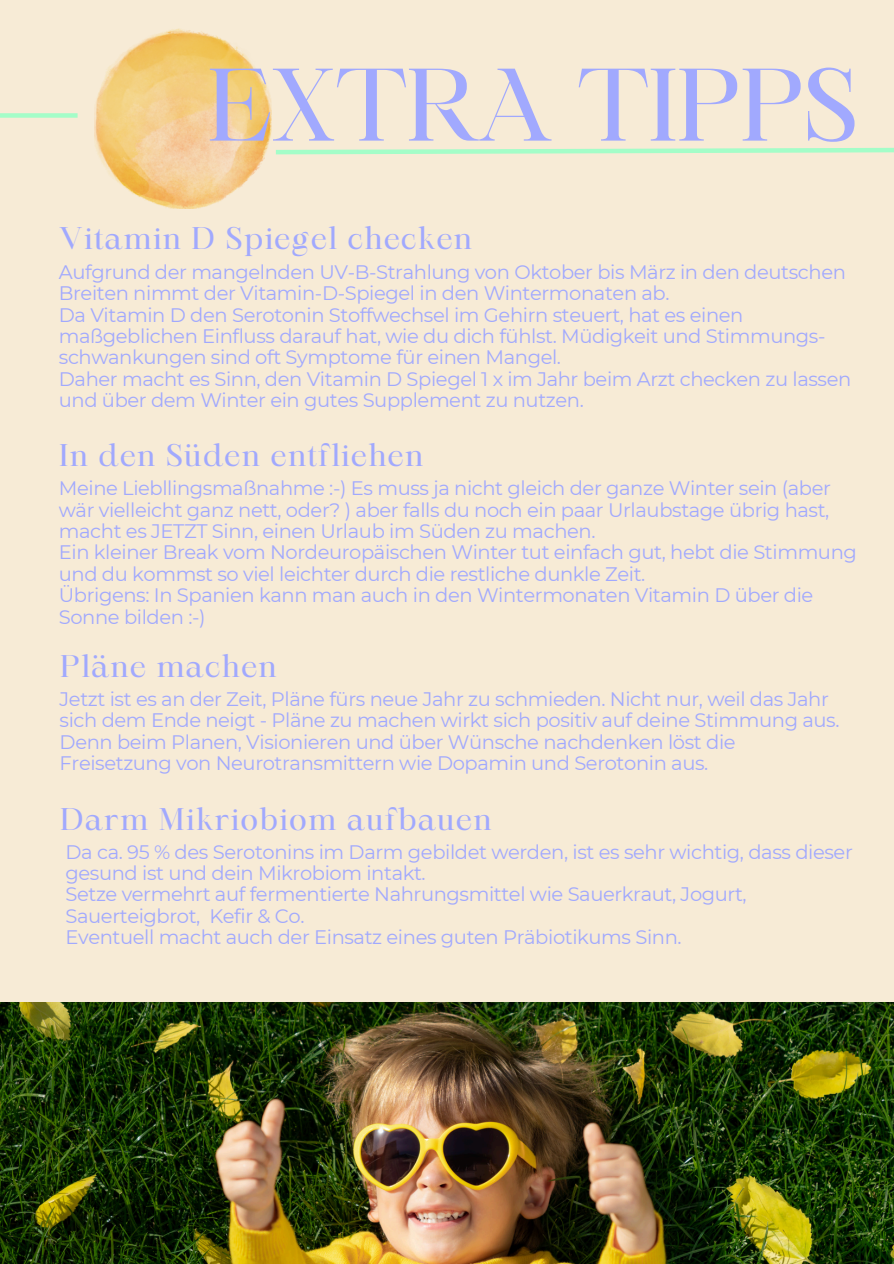
<style>
.page{position:relative;width:894px;height:1264px;background:#fff}
.page>*{position:absolute;margin:0;border:0;box-sizing:border-box;transform-origin:0 0}
.t1{font:98.7px "Maharlika";letter-spacing:-.02em;color:#a1a9fe}
.t2{font:30px "Maharlika";letter-spacing:.035em;color:#a1a9fe}
.t3{font:19.5px/21.3px "Montserrat";letter-spacing:-.02em;color:#a1a9fe}
</style>
<div class="page">
<div style="left:0;top:0;width:893px;height:1263px;background:#f7ebd6"></div>
<img style="left:95px;top:28px;width:176px;height:180px">
<div style="left:0;top:113px;width:78px;height:5px;background:#a4fdc8"></div>
<svg style="left:275px;top:147px;width:618px;height:8px"></svg>
<img style="left:0;top:1002px;width:893px;height:261px">
<p class="t1" style="left:207px;top:65px;width:653px">EXTRA TIPPS</p>
<p class="t2" style="left:59px;top:226px;width:414px">Vitamin D Spiegel checken</p>
<h2 class="t3" style="left:59px;top:261px;width:788px">Aufgrund der mangelnden UV-B-Strahlung von Oktober bis März in den deutschen<br>Breiten nimmt der Vitamin-D-Spiegel in den Wintermonaten ab.</h2>
<p class="t3" style="left:59px;top:304px;width:768px">Da Vitamin D den Serotonin Stoffwechsel im Gehirn steuert, hat es einen maßgeblichen Einfluss darauf hat, wie du dich fühlst. Müdigkeit und Stimmungs&shy;schwankungen sind oft Symptome für einen Mangel.</p>
<p class="t3" style="left:59px;top:368px;width:793px">Daher macht es Sinn, den Vitamin D Spiegel 1 x im Jahr beim Arzt checken zu lassen und über dem Winter ein gutes Supplement zu nutzen.</p>
<p class="t2" style="left:59px;top:443px;width:365px">In den Süden entfliehen</p>
<p class="t3" style="left:59px;top:477px;width:773px;text-align:justify">Meine Liebllingsmaßnahme :-) Es muss ja nicht gleich der ganze Winter sein (aber wär vielleicht ganz nett, oder? ) aber falls du noch ein paar Urlaubstage übrig hast, macht es JETZT Sinn, einen Urlaub im Süden zu machen.</p>
<h2 class="t3" style="left:59px;top:542px;width:799px">Ein kleiner Break vom Nordeuropäischen Winter tut einfach gut, hebt die Stimmung und du kommst so viel leichter durch die restliche dunkle Zeit.</h2>
<p class="t3" style="left:59px;top:584px;width:755px">Übrigens: In Spanien kann man auch in den Wintermonaten Vitamin D über die<br>Sonne bilden :-)</p>
<h2 class="t2" style="left:60px;top:653px;width:218px">Pläne machen</h2>
<p class="t3" style="left:60px;top:688px;width:781px">Jetzt ist es an der Zeit, Pläne fürs neue Jahr zu schmieden. Nicht nur, weil das Jahr sich dem Ende neigt - Pläne zu machen wirkt sich positiv auf deine Stimmung aus.</p>
<p class="t3" style="left:60px;top:731px;width:677px">Denn beim Planen, Visionieren und über Wünsche nachdenken löst die<br>Freisetzung von Neurotransmittern wie Dopamin und Serotonin aus.</p>
<p class="t2" style="left:60px;top:807px;width:433px">Darm Mikriobiom aufbauen</p>
<p class="t3" style="left:65px;top:841px;width:788px">Da ca. 95 % des Serotonins im Darm gebildet werden, ist es sehr wichtig, dass dieser gesund ist und dein Mikrobiom intakt.</p>
<h2 class="t3" style="left:65px;top:883px;width:682px">Setze vermehrt auf fermentierte Nahrungsmittel wie Sauerkraut, Jogurt,<br>Sauerteigbrot, Kefir &amp; Co.</h2>
<p class="t3" style="left:65px;top:926px;width:617px">Eventuell macht auch der Einsatz eines guten Präbiotikums Sinn.</p>
</div>
